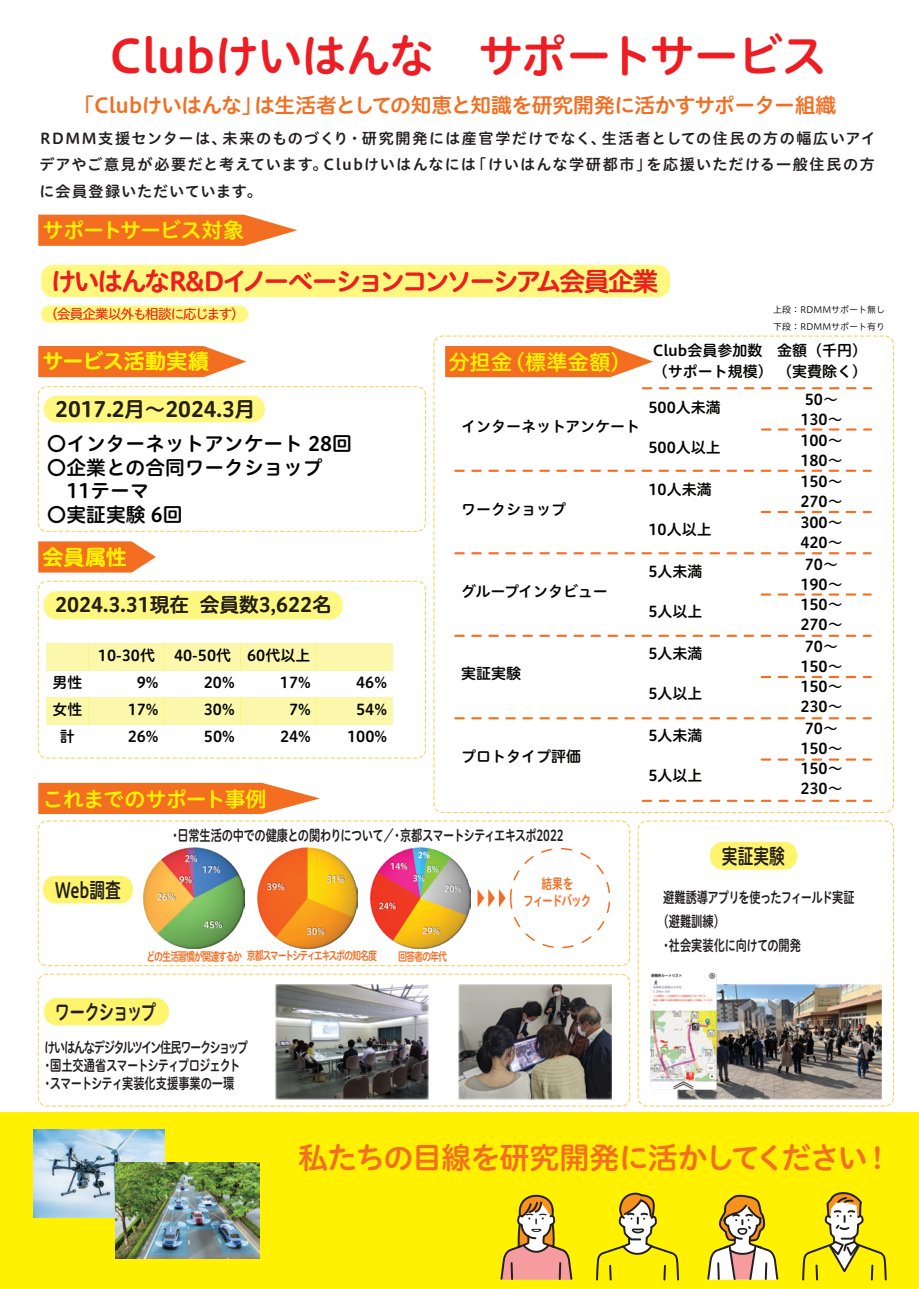
<style>
.page{position:relative;width:919px;height:1289px;background:#fff}
.page>*{position:absolute;margin:0;border:0;box-sizing:border-box;transform-origin:0 0}
.t1{font:45.75px "Hiragino UD Sans R Std N W6";letter-spacing:-.035em;color:#ee1d23}
.t2{font:30px "Hiragino UD Sans R Std N W6";letter-spacing:-.04em;color:#f36e21}
.t3{font:25.8px "Hiragino UD Sans R Std N W6";letter-spacing:-.095em;color:#ee1d23}
.t4{font:21px "Hiragino UD Sans R Std N W6";letter-spacing:-.01em;color:#fff101}
.t5{font:21px "Hiragino UD Sans R Std N W6";color:#231f20}
.t6{font:21px "Hiragino UD Sans R Std N W6";letter-spacing:-.045em;color:#fff101}
.t7{font:21px "Hiragino UD Sans R Std N W6";color:#231f20;scale:.75 1}
.t8{font:21px "Hiragino UD Sans R Std N W6";letter-spacing:-.1em;color:#231f20;scale:.75 1}
.t9{font:20.7px "Hiragino UD Sans R Std N W6";letter-spacing:-.03em;color:#f36e21}
.t10{font:19.8px/23.7px "Hiragino UD Sans R Std N W6";color:#030303}
.t11{font:15.15px/26.2px "Hiragino UD Sans R Std N W6";letter-spacing:.075em;color:#231f20;text-align:justify}
.t12{font:15px/20.1px "Hiragino UD Sans R Std N W6";color:#040503}
.t13{font:15px/18px "Hiragino UD Sans R Std N W6";letter-spacing:-.095em;color:#231f20;scale:.75 1}
.t14{font:15px "Hiragino UD Sans R Std N W6";letter-spacing:-.06em;color:#231f20;scale:.75 1}
.t15{font:15px/23.7px "Hiragino UD Sans R Std N W6";letter-spacing:-.03em;color:#231f20;scale:.75 1}
.t16{font:14.25px/17.7px "Hiragino UD Sans R Std N W6";letter-spacing:-.095em;color:#f36c21;text-align:center;scale:.75 1}
.t17{font:13.5px "Hiragino UD Sans R Std N W3";letter-spacing:-.07em;color:#ee1d23}
.t18{font:12px "Hiragino UD Sans R Std N W6";letter-spacing:-.125em;color:#f36c21;scale:.75 1}
.t19{font:9px/16.5px "Hiragino UD Sans R Std N W3";color:#030303}
</style>
<div class="page">
<svg style="left:0;top:1288px;width:13px;height:1px"></svg>
<svg style="left:905px;top:1275px;width:14px;height:14px"></svg>
<div style="left:0;top:1112px;width:918px;height:176px;background:#fff101"></div>
<svg style="left:802px;top:1192px;width:84px;height:88px"></svg>
<svg style="left:707px;top:1194px;width:71px;height:85px"></svg>
<svg style="left:596px;top:1192px;width:83px;height:88px"></svg>
<svg style="left:500px;top:1194px;width:72px;height:85px"></svg>
<img style="left:33px;top:1129px;width:131px;height:88px">
<img style="left:115px;top:1162px;width:144px;height:96px">
<svg style="left:38px;top:215px;width:259px;height:31px;background:#f47d38"></svg>
<div style="left:41px;top:265px;width:629px;height:32px;background:#fff880;border-radius:13px"></div>
<div style="left:41px;top:305px;width:207px;height:18px;background:#fff880;border-radius:9px"></div>
<svg style="left:38px;top:346px;width:208px;height:31px;background:#f47c37"></svg>
<div style="left:38px;top:386px;width:388px;height:145px;border:1px dashed #fecc4e;border-radius:8px"></div>
<div style="left:44px;top:395px;width:221px;height:27px;background:#fff880;border-radius:13px"></div>
<div style="left:46px;top:643px;width:42px;height:27px;background:#fcf8ab"></div>
<div style="left:88px;top:643px;width:76px;height:27px;background:#fcf8ab"></div>
<div style="left:164px;top:643px;width:77px;height:27px;background:#fcf8ab"></div>
<div style="left:241px;top:643px;width:76px;height:27px;background:#fcf8ab"></div>
<div style="left:317px;top:643px;width:76px;height:27px;background:#fcf8ab"></div>
<div style="left:46px;top:697px;width:42px;height:27px;background:#fcf8ab"></div>
<div style="left:88px;top:697px;width:76px;height:27px;background:#fcf8ab"></div>
<div style="left:164px;top:697px;width:77px;height:27px;background:#fcf8ab"></div>
<div style="left:241px;top:697px;width:76px;height:27px;background:#fcf8ab"></div>
<div style="left:317px;top:697px;width:76px;height:27px;background:#fcf8ab"></div>
<svg style="left:38px;top:541px;width:118px;height:31px;background:#f47e3a"></svg>
<div style="left:44px;top:591px;width:299px;height:28px;background:#fff880;border-radius:13px"></div>
<div style="left:38px;top:580px;width:388px;height:178px;border:1px dashed #fecc4e;border-radius:8px"></div>
<svg style="left:38px;top:782px;width:282px;height:32px;background:#f4803d"></svg>
<div style="left:43px;top:875px;width:90px;height:28px;background:#fff46d;border-radius:13px"></div>
<div style="left:44px;top:997px;width:125px;height:28px;background:#fff46d;border-radius:13px"></div>
<img style="left:144px;top:848px;width:100px;height:100px">
<img style="left:257px;top:848px;width:100px;height:100px">
<img style="left:370px;top:848px;width:100px;height:100px">
<svg style="left:477px;top:889px;width:28px;height:18px"></svg>
<div style="left:510px;top:847px;width:100px;height:101px;border:2px dashed #f36c21;border-radius:50%"></div>
<img style="left:458px;top:984px;width:154px;height:115px">
<img style="left:275px;top:984px;width:154px;height:115px">
<div style="left:710px;top:841px;width:87px;height:28px;background:#fff46d;border-radius:13px"></div>
<img style="left:677px;top:984px;width:204px;height:115px">
<img style="left:677px;top:984px;width:46px;height:111px">
<img style="left:650px;top:972px;width:68px;height:119px">
<div style="left:637px;top:820px;width:256px;height:286px;border:1px dashed #fecc4e;border-radius:9px"></div>
<div style="left:38px;top:973px;width:592px;height:133px;border:1px dashed #fecc4e;border-radius:9px"></div>
<div style="left:38px;top:820px;width:592px;height:146px;border:1px dashed #fecc4e;border-radius:9px"></div>
<svg style="left:445px;top:346px;width:208px;height:31px;background:#f47c37"></svg>
<svg style="left:641px;top:799px;width:230px;height:2px"></svg>
<svg style="left:760px;top:758px;width:110px;height:2px"></svg>
<svg style="left:455px;top:717px;width:415px;height:2px"></svg>
<svg style="left:760px;top:676px;width:110px;height:2px"></svg>
<svg style="left:455px;top:634px;width:415px;height:3px"></svg>
<svg style="left:760px;top:593px;width:110px;height:2px"></svg>
<svg style="left:455px;top:552px;width:415px;height:2px"></svg>
<svg style="left:760px;top:511px;width:110px;height:2px"></svg>
<svg style="left:455px;top:469px;width:415px;height:3px"></svg>
<svg style="left:761px;top:428px;width:110px;height:2px"></svg>
<svg style="left:641px;top:387px;width:230px;height:2px"></svg>
<h1 class="t1" style="left:109px;top:20px;width:718px">Clubけいはんな　サポートサービス</h1>
<h3 class="t9" style="left:73px;top:90px;width:764px">「Clubけいはんな」は生活者としての知恵と知識を研究開発に活かすサポーター組織</h3>
<p class="t11" style="left:40px;top:125px;width:837px">RDMM支援センターは、未来のものづくり・研究開発には産官学だけでなく、生活者としての住民の方の幅広いアイデアやご意見が必要だと考えています。Clubけいはんなには「けいはんな学研都市」を応援いただける一般住民の方に会員登録いただいています。</p>
<h3 class="t6" style="left:43px;top:214px;width:203px">サポートサービス対象</h3>
<h3 class="t3" style="left:50px;top:261px;width:609px">けいはんなR&amp;Dイノーベーションコンソーシアム会員企業</h3>
<p class="t17" style="left:51px;top:304px;width:188px">(会員企業以外も相談に応じます)</p>
<h3 class="t4" style="left:43px;top:345px;width:168px">サービス活動実績</h3>
<p class="t19" style="left:773px;top:301px;width:114px">上段：RDMMサポート無し下段：RDMMサポート有り</p>
<p class="t12" style="left:652px;top:338px;width:216px;line-height:21.9px">Club会員参加数<br>（サポート規模）（実費除く）</p>
<p class="t12" style="left:777px;top:339px;width:91px">金額（千円）</p>
<h3 class="t4" style="left:448px;top:346px;width:184px">分担金（標準金額）</h3>
<h3 class="t5" style="left:55px;top:393px;width:202px">2017.2月～2024.3月</h3>
<h3 class="t10" style="left:47px;top:430px;width:306px">〇インターネットアンケート 28回〇企業との合同ワークショップ　11テーマ<br>〇実証実験 6回</h3>
<h3 class="t4" style="left:43px;top:541px;width:86px">会員属性</h3>
<h3 class="t10" style="left:55px;top:591px;width:278px">2024.3.31現在 会員数3,622名</h3>
<p class="t12" style="left:98px;top:644px;width:59px">10-30代</p>
<p class="t12" style="left:174px;top:644px;width:138px">40-50代 60代以上</p>
<p class="t12" style="left:52px;top:671px;width:31px">男性</p>
<p class="t12" style="left:137px;top:671px;width:23px">9%</p>
<p class="t12" style="left:204px;top:671px;width:32px">20%</p>
<p class="t12" style="left:280px;top:671px;width:32px">17%</p>
<p class="t12" style="left:356px;top:671px;width:32px">46%</p>
<p class="t12" style="left:52px;top:698px;width:31px">女性</p>
<p class="t12" style="left:128px;top:698px;width:32px">17%</p>
<p class="t12" style="left:204px;top:698px;width:32px">30%</p>
<p class="t12" style="left:289px;top:698px;width:23px">7%</p>
<p class="t12" style="left:356px;top:698px;width:32px">54%</p>
<p class="t12" style="left:60px;top:725px;width:16px">計</p>
<p class="t12" style="left:128px;top:725px;width:32px">26%</p>
<p class="t12" style="left:204px;top:725px;width:32px">50%</p>
<p class="t12" style="left:280px;top:725px;width:32px">24%</p>
<p class="t12" style="left:347px;top:725px;width:42px">100%</p>
<h3 class="t4" style="left:43px;top:782px;width:225px">これまでのサポート事例</h3>
<p class="t12" style="left:461px;top:416px;width:180px">インターネットアンケート</p>
<p class="t12" style="left:461px;top:498px;width:106px">ワークショップ</p>
<p class="t12" style="left:461px;top:581px;width:148px">グループインタビュー</p>
<p class="t12" style="left:461px;top:663px;width:61px">実証実験</p>
<p class="t12" style="left:461px;top:745px;width:121px">プロトタイプ評価</p>
<h3 class="t7" style="left:55px;top:873px;width:89px">Web調査</h3>
<p class="t14" style="left:169px;top:824px;width:527px">・日常生活の中での健康との関わりについて／・京都スマートシティエキスポ2022</p>
<p class="t18" style="left:147px;top:946px;width:309px">どの生活習慣が関連するか京都スマートシティエキスポの知名度</p>
<p class="t18" style="left:398px;top:946px;width:67px">回答者の年代</p>
<p class="t16" style="left:523px;top:873px;width:92px">結果を<br>フィードバック</p>
<p class="t12" style="left:648px;top:396px;width:74px">500人未満</p>
<p class="t12" style="left:800px;top:389px;width:44px">50～<br>130～</p>
<p class="t12" style="left:648px;top:436px;width:74px">500人以上</p>
<p class="t12" style="left:800px;top:429px;width:44px">100～<br>180～</p>
<p class="t12" style="left:648px;top:478px;width:65px">10人未満</p>
<p class="t12" style="left:800px;top:471px;width:44px">150～<br>270～</p>
<p class="t12" style="left:648px;top:518px;width:65px">10人以上</p>
<p class="t12" style="left:800px;top:511px;width:44px">300～<br>420～</p>
<p class="t12" style="left:648px;top:560px;width:56px">5人未満</p>
<p class="t12" style="left:800px;top:553px;width:44px">70～<br>190～</p>
<p class="t12" style="left:648px;top:600px;width:56px">5人以上</p>
<p class="t12" style="left:800px;top:593px;width:44px">150～<br>270～</p>
<p class="t12" style="left:648px;top:642px;width:56px">5人未満</p>
<p class="t12" style="left:800px;top:635px;width:44px">70～<br>150～</p>
<p class="t12" style="left:648px;top:682px;width:56px">5人以上</p>
<p class="t12" style="left:800px;top:675px;width:44px">150～<br>230～</p>
<p class="t12" style="left:648px;top:724px;width:56px">5人未満</p>
<p class="t12" style="left:800px;top:717px;width:44px">70～<br>150～</p>
<p class="t12" style="left:648px;top:765px;width:56px">5人以上</p>
<p class="t12" style="left:800px;top:757px;width:44px">150～<br>230～</p>
<h3 class="t7" style="left:722px;top:839px;width:85px">実証実験</h3>
<p class="t15" style="left:657px;top:885px;width:264px;text-indent:6px">避難誘導アプリを使ったフィールド実証（避難訓練）<br>・社会実装化に向けての開発</p>
<h3 class="t8" style="left:55px;top:996px;width:137px">ワークショップ</h3>
<p class="t13" style="left:42px;top:1037px;width:277px">けいはんなデジタルツイン住民ワークショップ・国土交通省スマートシティプロジェクト・スマートシティ実装化支援事業の一環</p>
<h2 class="t2" style="left:298px;top:1134px;width:596px">私たちの目線を研究開発に活かしてください！</h2>
</div>
